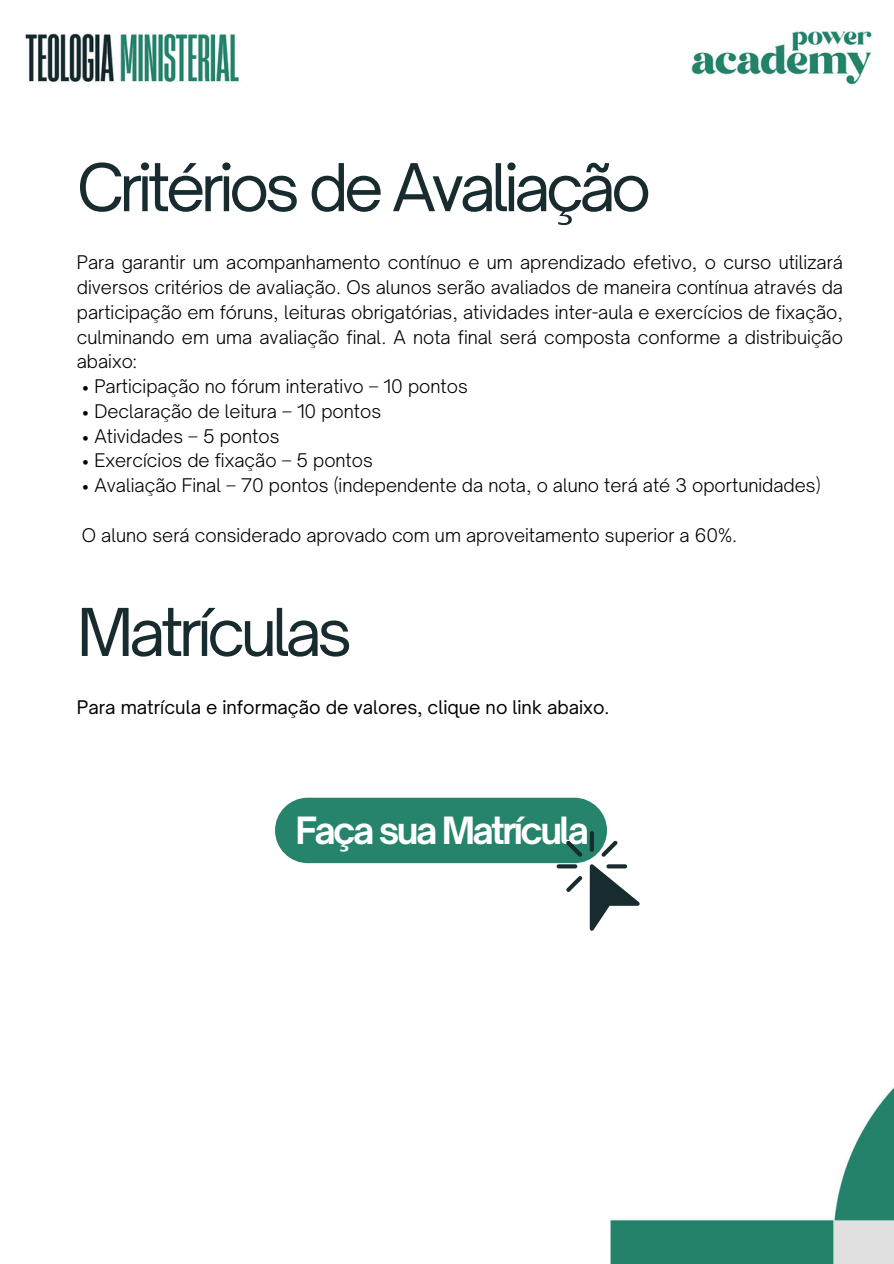
<style>
.page{position:relative;width:894px;height:1264px;background:#fff}
.page>*{position:absolute;margin:0;border:0;box-sizing:border-box;transform-origin:0 0}
.t1{font:63px "Open Sauce One";letter-spacing:-.07em;color:#182b2e}
.t2{font:700 36px "Open Sauce One";letter-spacing:-.07em;color:#fff}
.t3{font:300 18px/24.8px "Open Sauce One";color:#000;text-align:justify}
.t4{font:18px "Open Sauce One";color:#000}
</style>
<div class="page">
<img style="left:25px;top:31px;width:868px;height:1232px">
<div style="left:275px;top:797px;width:332px;height:66px;background:#26846c;border-radius:33px"></div>
<svg style="left:589px;top:864px;width:50px;height:66px"></svg>
<svg style="left:589px;top:831px;width:4px;height:20px"></svg>
<svg style="left:556px;top:864px;width:21px;height:4px"></svg>
<svg style="left:606px;top:864px;width:21px;height:4px"></svg>
<svg style="left:566px;top:841px;width:16px;height:15px"></svg>
<svg style="left:566px;top:875px;width:16px;height:17px"></svg>
<svg style="left:601px;top:840px;width:16px;height:16px"></svg>
<h1 class="t1" style="left:77px;top:148px;width:575px">Critérios de Avaliação</h1>
<h1 class="t3" style="left:77px;top:250px;width:767px">Para garantir um acompanhamento contínuo e um aprendizado efetivo, o curso utilizará diversos critérios de avaliação. Os alunos serão avaliados de maneira contínua através da participação em fóruns, leituras obrigatórias, atividades inter-aula e exercícios de fixação, culminando em uma avaliação final. A nota final será composta conforme a distribuição abaixo:</h1>
<p class="t3" style="left:82px;top:374px;width:387px">• Participação no fórum interativo – 10 pontos</p>
<p class="t3" style="left:82px;top:398px;width:301px">• Declaração de leitura – 10 pontos</p>
<p class="t3" style="left:82px;top:423px;width:199px">• Atividades – 5 pontos</p>
<p class="t3" style="left:82px;top:448px;width:292px">• Exercícios de fixação – 5 pontos</p>
<p class="t3" style="left:82px;top:473px;width:740px">• Avaliação Final – 70 pontos (independente da nota, o aluno terá até 3 oportunidades)</p>
<p class="t3" style="left:82px;top:522px;width:656px">O aluno será considerado aprovado com um aproveitamento superior a 60%.</p>
<p class="t1" style="left:77px;top:593px;width:277px">Matrículas</p>
<p class="t4" style="left:77px;top:696px;width:533px">Para matrícula e informação de valores, clique no link abaixo.</p>
<h2 class="t2" style="left:295px;top:808px;width:295px">Faça sua Matrícula</h2>
</div>
